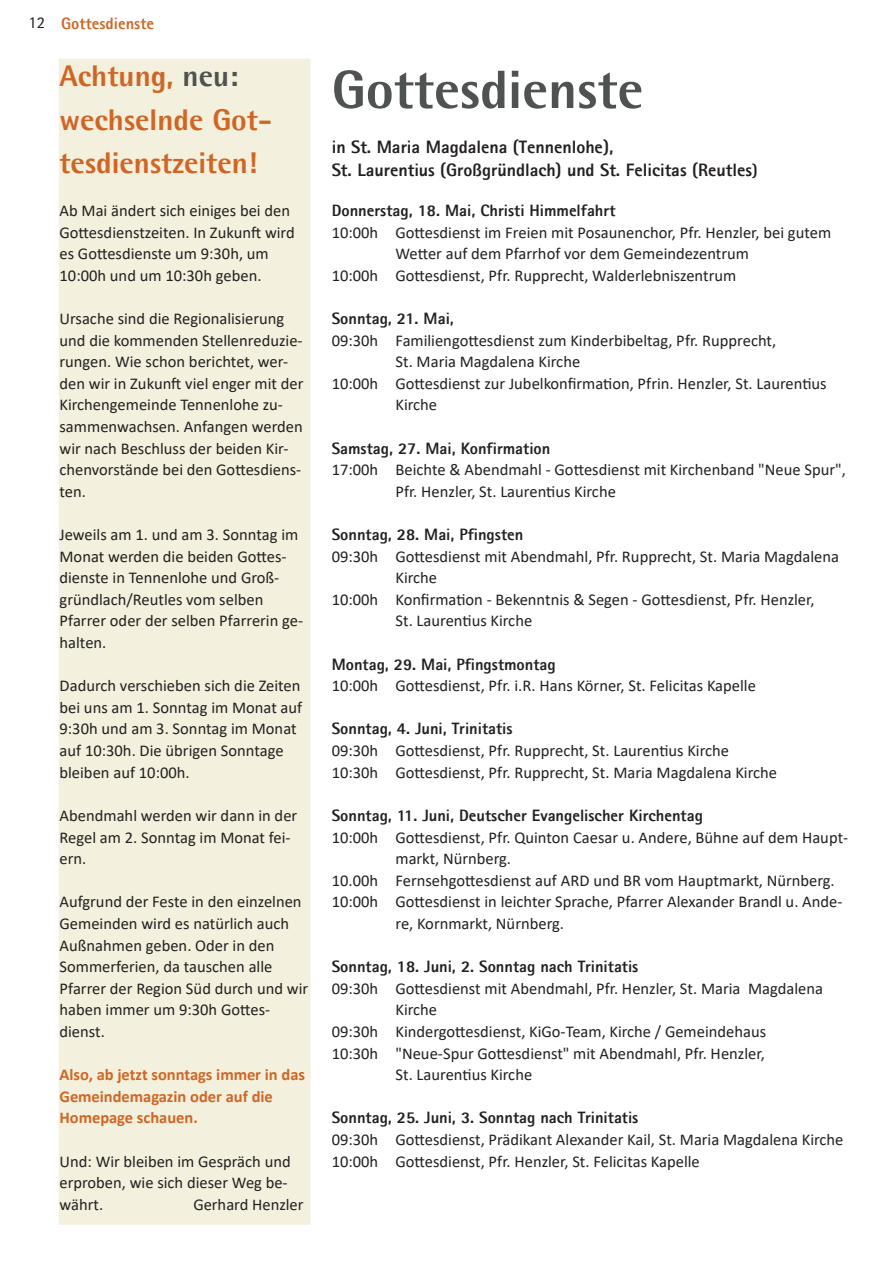
<style>
.page{position:relative;width:893px;height:1263px;background:#fff}
.page>*{position:absolute;margin:0;border:0;box-sizing:border-box;transform-origin:0 0}
.t1{font:800 54px "Agfa Rotis Semisans";color:#4e5251}
.t2{font:800 30px/43.2px "Agfa Rotis Semisans";color:#d06625}
.t3{font:800 18px/22.5px "Agfa Rotis Sans Serif";color:#231f20}
.t4{font:16.5px/21.6px "Calibri";color:#231f20}
.t5{font:800 16.5px "Agfa Rotis Sans Serif";color:#231f20}
.t6{font:700 16.5px/21.6px "Calibri";color:#d06625}
.t7{font:800 16.5px "Agfa Rotis Sans Serif";color:#d06625}
.s1{font-family:"Agfa Rotis Semisans";font-weight:400;color:#231f20}
.s2{color:#4e5251}
.s3{font-size:16.5px}
</style>
<div class="page">
<div style="left:60px;top:60px;width:250px;height:1164px;background:#f3f0dd"></div>
<div style="left:59px;top:59px;width:251px;height:1166px;border:2px solid #f3f0dd"></div>
<p class="t7" style="left:28px;top:12px;width:127px"><span class="s1">12</span> Gottesdienste</p>
<h2 class="t2" style="left:60px;top:54px;width:214px">Achtung, <span class="s2">neu: </span>wechselnde Got‐ tesdienstzeiten!</h2>
<p class="t4" style="left:60px;top:201px;width:237px">Ab Mai ändert sich einiges bei den<br>Gottesdienstzeiten. In Zukunft wird es Gottesdienste um 9:30h, um<br>10:00h und um 10:30h geben.</p>
<p class="t4" style="left:60px;top:309px;width:245px">Ursache sind die Regionalisierung und die kommenden Stellenreduzie‐ rungen. Wie schon berichtet, wer‐ den wir in Zukunft viel enger mit der<br>Kirchengemeinde Tennenlohe zu‐ sammenwachsen. Anfangen werden wir nach Beschluss der beiden Kir‐ chenvorstände bei den Gottesdiens‐ ten.</p>
<p class="t4" style="left:60px;top:525px;width:245px">Jeweils am 1. und am 3. Sonntag im<br>Monat werden die beiden Gottes‐ dienste in Tennenlohe und Groß‐ gründlach/Reutles vom selben<br>Pfarrer oder der selben Pfarrerin ge‐ halten.</p>
<p class="t4" style="left:60px;top:676px;width:244px">Dadurch verschieben sich die Zeiten bei uns am 1. Sonntag im Monat auf<br>9:30h und am 3. Sonntag im Monat auf 10:30h. Die übrigen Sonntage bleiben auf 10:00h.</p>
<p class="t4" style="left:60px;top:806px;width:239px">Abendmahl werden wir dann in der<br>Regel am 2. Sonntag im Monat fei‐ ern.</p>
<p class="t4" style="left:60px;top:892px;width:250px">Aufgrund der Feste in den einzelnen<br>Gemeinden wird es natürlich auch<br>Außnahmen geben. Oder in den<br>Sommerferien, da tauschen alle<br>Pfarrer der Region Süd durch und wir haben immer um 9:30h Gottes‐ dienst.</p>
<p class="t6" style="left:60px;top:1065px;width:247px">Also, ab jetzt sonntags immer in das<br>Gemeindemagazin oder auf die<br>Homepage schauen.</p>
<p class="t4" style="left:60px;top:1151px;width:233px">Und: Wir bleiben im Gespräch und erproben, wie sich dieser Weg be‐ währt.</p>
<p class="t4" style="left:193px;top:1195px;width:112px">Gerhard Henzler</p>
<h1 class="t1" style="left:332px;top:55px;width:313px">Gottesdienste</h1>
<p class="t3" style="left:332px;top:135px;width:427px">in St. Maria Magdalena (Tennenlohe),<br>St. Laurentius (Großgründlach) und St. Felicitas (Reutles<span class="s3">)</span></p>
<p class="t5" style="left:332px;top:200px;width:285px">Donnerstag, 18. Mai, Christi Himmelfahrt</p>
<p class="t4" style="left:332px;top:223px;width:501px">10:00h Gottesdienst im Freien mit Posaunenchor, Pfr. Henzler, bei gutem</p>
<p class="t4" style="left:395px;top:244px;width:355px">Wetter auf dem Pfarrhof vor dem Gemeindezentrum</p>
<p class="t4" style="left:332px;top:266px;width:406px">10:00h Gottesdienst, Pfr. Rupprecht, Walderlebniszentrum</p>
<p class="t5" style="left:332px;top:308px;width:124px">Sonntag, 21. Mai,</p>
<p class="t4" style="left:332px;top:331px;width:446px">09:30h Familiengottesdienst zum Kinderbibeltag, Pfr. Rupprecht,</p>
<p class="t4" style="left:395px;top:352px;width:186px">St. Maria Magdalena Kirche</p>
<p class="t4" style="left:332px;top:374px;width:497px">10:00h Gottesdienst zur Jubelkonfirmation, Pfrin. Henzler, St. Laurentius</p>
<p class="t4" style="left:395px;top:395px;width:43px">Kirche</p>
<p class="t5" style="left:332px;top:438px;width:220px">Samstag, 27. Mai, Konfirmation</p>
<p class="t4" style="left:395px;top:460px;width:452px;text-indent:-64px">17:00h Beichte &amp; Abendmahl ‐ Gottesdienst mit Kirchenband "Neue Spur",<br>Pfr. Henzler, St. Laurentius Kirche</p>
<p class="t5" style="left:332px;top:524px;width:193px">Sonntag, 28. Mai, Pfingsten</p>
<p class="t4" style="left:332px;top:547px;width:509px">09:30h Gottesdienst mit Abendmahl, Pfr. Rupprecht, St. Maria Magdalena</p>
<p class="t4" style="left:395px;top:568px;width:43px">Kirche</p>
<p class="t4" style="left:332px;top:590px;width:484px">10:00h Konfirmation ‐ Bekenntnis &amp; Segen ‐ Gottesdienst, Pfr. Henzler,</p>
<p class="t4" style="left:395px;top:611px;width:138px">St. Laurentius Kirche</p>
<p class="t5" style="left:332px;top:654px;width:226px">Montag, 29. Mai, Pfingstmontag</p>
<p class="t4" style="left:332px;top:676px;width:426px">10:00h Gottesdienst, Pfr. i.R. Hans Körner, St. Felicitas Kapelle</p>
<p class="t5" style="left:332px;top:718px;width:182px">Sonntag, 4. Juni, Trinitatis</p>
<p class="t4" style="left:332px;top:741px;width:447px">09:30h Gottesdienst, Pfr. Rupprecht, St. Laurentius Kirche<br>10:30h Gottesdienst, Pfr. Rupprecht, St. Maria Magdalena Kirche</p>
<p class="t5" style="left:332px;top:805px;width:373px">Sonntag, 11. Juni, Deutscher Evangelischer Kirchentag</p>
<p class="t4" style="left:332px;top:827px;width:518px">10:00h Gottesdienst, Pfr. Quinton Caesar u. Andere, Bühne auf dem Haupt‐</p>
<p class="t4" style="left:395px;top:849px;width:117px">markt, Nürnberg.</p>
<p class="t4" style="left:332px;top:871px;width:505px">10.00h Fernsehgottesdienst auf ARD und BR vom Hauptmarkt, Nürnberg.</p>
<p class="t4" style="left:332px;top:892px;width:512px">10:00h Gottesdienst in leichter Sprache, Pfarrer Alexander Brandl u. Ande‐</p>
<p class="t4" style="left:395px;top:914px;width:170px">re, Kornmarkt, Nürnberg.</p>
<p class="t5" style="left:332px;top:956px;width:308px">Sonntag, 18. Juni, 2. Sonntag nach Trinitatis</p>
<p class="t4" style="left:332px;top:979px;width:493px">09:30h Gottesdienst mit Abendmahl, Pfr. Henzler, St. Maria Magdalena</p>
<p class="t4" style="left:395px;top:1000px;width:43px">Kirche</p>
<p class="t4" style="left:332px;top:1022px;width:436px">09:30h Kindergottesdienst, KiGo‐Team, Kirche / Gemeindehaus</p>
<p class="t4" style="left:332px;top:1043px;width:435px">10:30h "Neue‐Spur Gottesdienst" mit Abendmahl, Pfr. Henzler,</p>
<p class="t4" style="left:395px;top:1065px;width:138px">St. Laurentius Kirche</p>
<p class="t5" style="left:332px;top:1107px;width:308px">Sonntag, 25. Juni, 3. Sonntag nach Trinitatis</p>
<p class="t4" style="left:332px;top:1130px;width:513px">09:30h Gottesdienst, Prädikant Alexander Kail, St. Maria Magdalena Kirche<br>10:00h Gottesdienst, Pfr. Henzler, St. Felicitas Kapelle</p>
</div>
